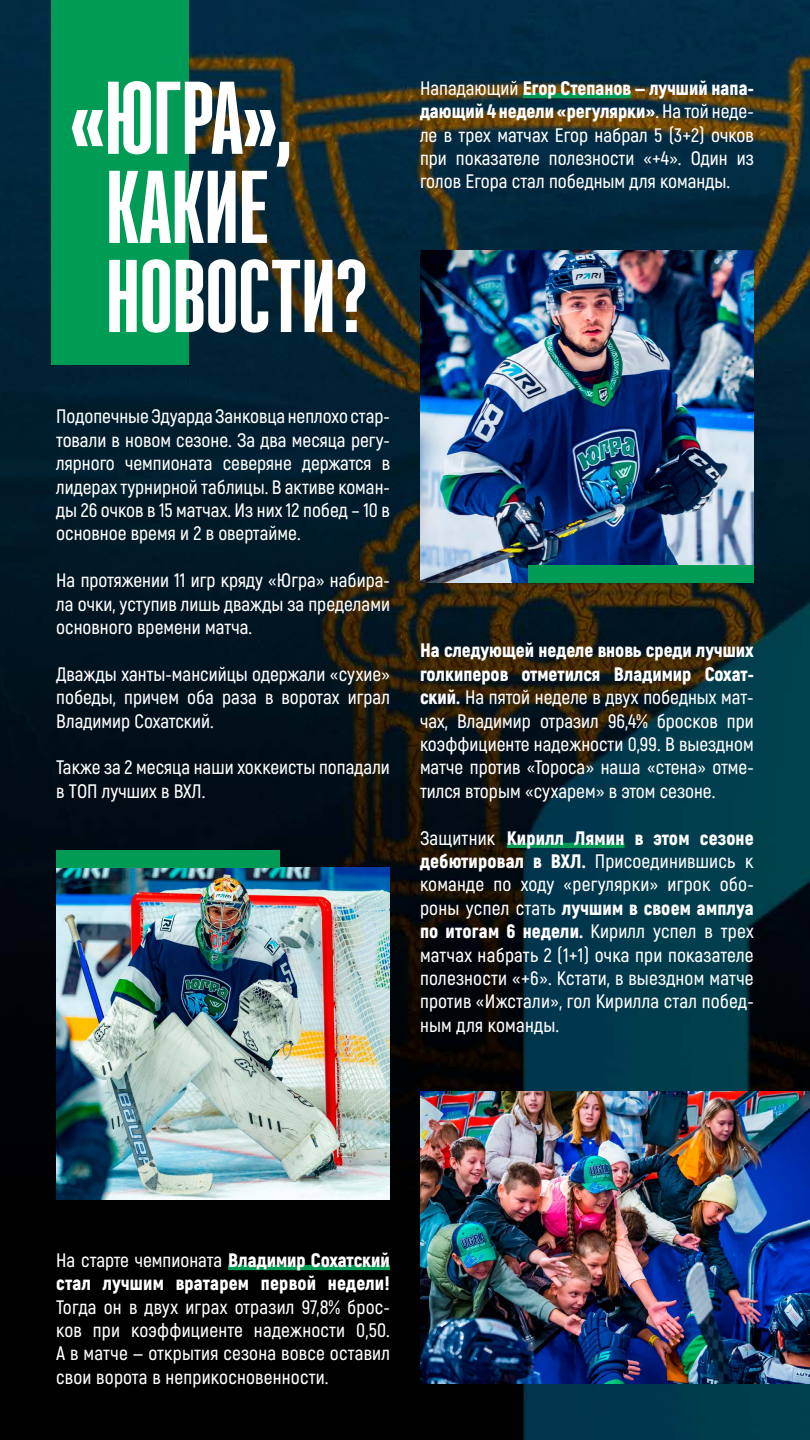
<style>
.page{position:relative;width:810px;height:1440px;background:#fff}
.page>*{position:absolute;margin:0;border:0;box-sizing:border-box;transform-origin:0 0}
.t1{font:700 103.12px/89.1px "Ristretto Pro";color:#fff}
.t2{font:600 19.5px/23.4px "Akrobat";color:#fff;text-align:justify}
.t3{font:900 19.5px/23.4px "Akrobat";letter-spacing:.01em;color:#fff}
.s1{font-weight:900}
.s2{font-weight:600}
</style>
<div class="page">
<img style="left:0;top:0;width:810px;height:1440px">
<div style="left:51px;top:0;width:138px;height:364px;background:#009b54"></div>
<img style="left:56px;top:868px;width:334px;height:332px">
<img style="left:420px;top:251px;width:334px;height:332px">
<img style="left:420px;top:1091px;width:390px;height:293px">
<div style="left:228px;top:1265px;width:162px;height:5px;background:#009b54"></div>
<div style="left:507px;top:843px;width:118px;height:5px;background:#009b54"></div>
<div style="left:523px;top:93px;width:108px;height:5px;background:#009b54"></div>
<div style="left:528px;top:565px;width:226px;height:18px;background:#009b54"></div>
<div style="left:56px;top:850px;width:224px;height:18px;background:#009b54"></div>
<h1 class="t1" style="left:106px;top:73px;width:263px;text-indent:-36px">«ЮГРА»,<br>КАКИЕ<br>НОВОСТИ?</h1>
<p class="t2" style="left:420px;top:76px;width:335px">Нападающий <span class="s1">Егор Степанов — лучший напа&shy;дающий 4 недели «регулярки»</span>. На той неде&shy;ле в трех матчах Егор набрал 5 (3+2) очков при показателе полезности «+4». Один из голов Егора стал победным для команды.</p>
<p class="t2" style="left:56px;top:405px;width:335px">Подопечные Эдуарда Занковца неплохо стар&shy;товали в новом сезоне. За два месяца регу&shy;лярного чемпионата северяне держатся в лидерах турнирной таблицы. В активе коман&shy;ды 26 очков в 15 матчах. Из них 12 побед – 10 в основное время и 2 в овертайме.</p>
<p class="t2" style="left:56px;top:569px;width:335px">На протяжении 11 игр кряду «Югра» набира&shy;ла очки, уступив лишь дважды за пределами основного времени матча.</p>
<p class="t2" style="left:56px;top:662px;width:335px">Дважды ханты-мансийцы одержали «сухие» победы, причем оба раза в воротах играл Владимир Сохатский.</p>
<p class="t2" style="left:56px;top:756px;width:335px">Также за 2 месяца наши хоккеисты попадали в ТОП лучших в ВХЛ.</p>
<p class="t2" style="left:420px;top:639px;width:335px"><span class="s1">На следующей неделе вновь среди лучших голкиперов отметился Владимир Сохат&shy;ский.</span> На пятой неделе в двух победных мат&shy;чах, Владимир отразил 96,4% бросков при коэффициенте надежности 0,99. В выездном матче против «Тороса» наша «стена» отме&shy;тился вторым «сухарем» в этом сезоне.</p>
<p class="t2" style="left:420px;top:826px;width:335px">Защитник <span class="s1">Кирилл Лямин в этом сезоне дебютировал в ВХЛ.</span> Присоединившись к команде по ходу «регулярки» игрок обо&shy;роны успел стать <span class="s1">лучшим в своем амплуа по итогам 6 недели.</span> Кирилл успел в трех матчах набрать 2 (1+1) очка при показателе полезности «+6». Кстати, в выездном матче против «Ижстали», гол Кирилла стал побед&shy;ным для команды.</p>
<p class="t3" style="left:56px;top:1248px;width:335px"><span class="s2">На старте чемпионата</span> Владимир Сохатский стал лучшим вратарем первой недели!</p>
<p class="t2" style="left:56px;top:1295px;width:335px">Тогда он в двух играх отразил 97,8% брос&shy;ков при коэффициенте надежности 0,50.<br>А в матче — открытия сезона вовсе оставил свои ворота в неприкосновенности.</p>
</div>
